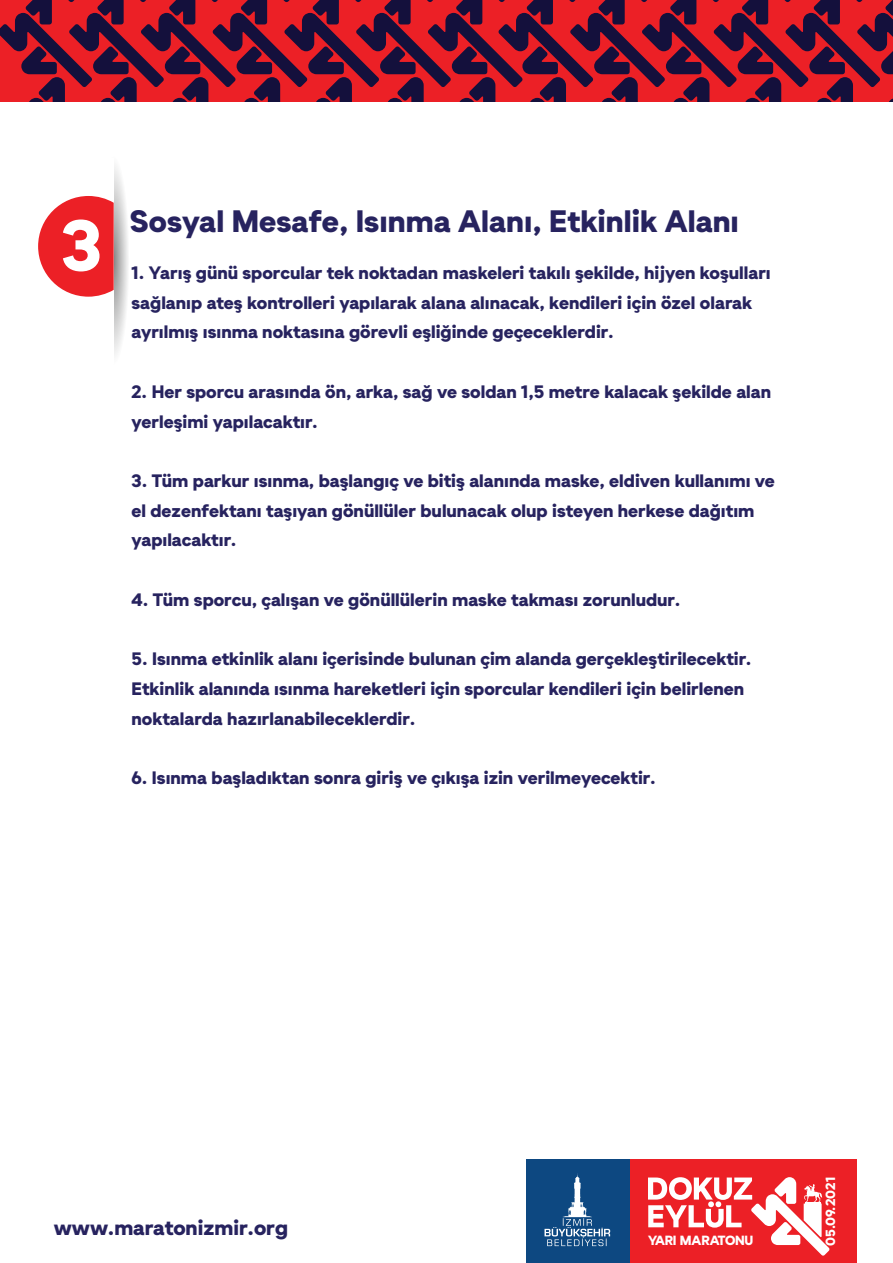
<style>
.page{position:relative;width:893px;height:1263px;background:#fff}
.page>*{position:absolute;margin:0;border:0;box-sizing:border-box;transform-origin:0 0}
.t1{font:900 72.15px "Gramatika";color:#fff}
.t2{font:900 30.9px "Gramatika";color:#27235f}
.t3{font:900 21px "Gramatika";color:#27235f}
.t4{font:900 18px/29.7px "Gramatika";color:#27235f}
.t5{font:900 13.35px "Gramatika";letter-spacing:-.02em;color:#fff}
.t6{font:900 13.35px "Gramatika";color:#fff}
</style>
<div class="page">
<svg style="left:93px;top:135px;width:41px;height:250px"></svg>
<div style="left:51px;top:159px;width:63px;height:205px;background:#fff"></div>
<svg style="left:38px;top:196px;width:76px;height:101px"></svg>
<div style="left:526px;top:1159px;width:104px;height:104px;background:#0d4881"></div>
<svg style="left:544px;top:1173px;width:66px;height:73px"></svg>
<div style="left:630px;top:1159px;width:227px;height:104px;background:#ec2026"></div>
<svg style="left:648px;top:1177px;width:181px;height:78px"></svg>
<svg style="left:0;top:0;width:893px;height:102px"></svg>
<h1 class="t1" style="left:61px;top:192px;width:43px">3</h1>
<h2 class="t2" style="left:130px;top:198px;width:611px">Sosyal Mesafe, Isınma Alanı, Etkinlik Alanı</h2>
<p class="t4" style="left:132px;top:258px;width:641px">1. Yarış günü sporcular tek noktadan maskeleri takılı şekilde, hijyen koşulları sağlanıp ateş kontrolleri yapılarak alana alınacak, kendileri için özel olarak ayrılmış ısınma noktasına görevli eşliğinde geçeceklerdir.</p>
<p class="t4" style="left:132px;top:377px;width:641px">2. Her sporcu arasında ön, arka, sağ ve soldan 1,5 metre kalacak şekilde alan yerleşimi yapılacaktır.</p>
<p class="t4" style="left:132px;top:466px;width:645px">3. Tüm parkur ısınma, başlangıç ve bitiş alanında maske, eldiven kullanımı ve el dezenfektanı taşıyan gönüllüler bulunacak olup isteyen herkese dağıtım yapılacaktır.</p>
<p class="t4" style="left:132px;top:585px;width:550px">4. Tüm sporcu, çalışan ve gönüllülerin maske takması zorunludur.</p>
<p class="t4" style="left:132px;top:644px;width:621px">5. Isınma etkinlik alanı içerisinde bulunan çim alanda gerçekleştirilecektir.<br>Etkinlik alanında ısınma hareketleri için sporcular kendileri için belirlenen noktalarda hazırlanabileceklerdir.</p>
<p class="t4" style="left:132px;top:763px;width:526px">6. Isınma başladıktan sonra giriş ve çıkışa izin verilmeyecektir.</p>
<p class="t3" style="left:54px;top:1212px;width:236px">www.maratonizmir.org</p>
<p class="t5" style="left:648px;top:1230px;width:107px">YARI MARATONU</p>
<p class="t6" style="left:821px;top:1246px;width:71px;rotate:-90deg">05.09.2021</p>
</div>
